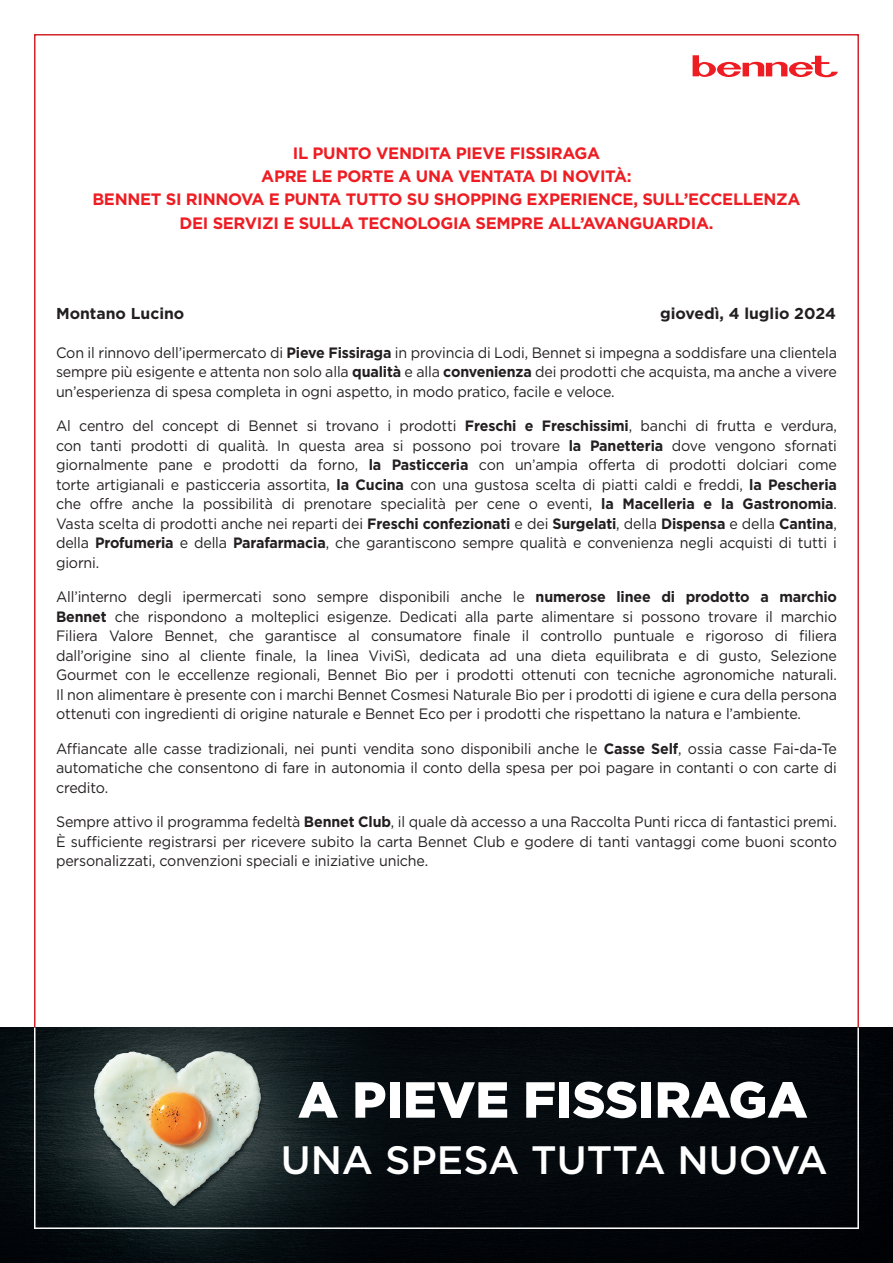
<style>
.page{position:relative;width:893px;height:1263px;background:#fff}
.page>*{position:absolute;margin:0;border:0;box-sizing:border-box;transform-origin:0 0}
.t1{font:900 50.7px "Gotham";color:#fff}
.t2{font:500 39.6px "Gotham";color:#fff}
.t3{font:700 16.5px/23.2px "Gotham";letter-spacing:-.02em;color:#ee1d23;text-align:center}
.t4{font:700 15.75px "Gotham";color:#231f20}
.t5{font:15px/19.5px "Gotham";letter-spacing:-.01em;color:#231f20;text-align:justify;scale:.95 1}
.s1{font-weight:700}
</style>
<div class="page">
<img style="left:0;top:1027px;width:893px;height:236px">
<hr style="left:34px;top:1027px;width:2px;height:202px;background:#fff">
<hr style="left:857px;top:1027px;width:2px;height:202px;background:#fff">
<hr style="left:34px;top:1227px;width:825px;height:2px;background:#fff">
<svg style="left:693px;top:55px;width:145px;height:22px"></svg>
<p class="t3" style="left:92px;top:141px;width:710px">IL PUNTO VENDITA PIEVE FISSIRAGA<br>APRE LE PORTE A UNA VENTATA DI NOVITÀ:<br>BENNET SI RINNOVA E PUNTA TUTTO SU SHOPPING EXPERIENCE, SULL’ECCELLENZA DEI SERVIZI E SULLA TECNOLOGIA SEMPRE ALL’AVANGUARDIA.</p>
<p class="t4" style="left:56px;top:303px;width:130px">Montano Lucino</p>
<p class="t4" style="left:660px;top:303px;width:177px">giovedì, 4 luglio 2024</p>
<p class="t5" style="left:56px;top:342px;width:824px">Con il rinnovo dell’ipermercato di <span class="s1">Pieve Fissiraga</span> in provincia di Lodi, Bennet si impegna a soddisfare una clientela sempre più esigente e attenta non solo alla <span class="s1">qualità</span> e alla <span class="s1">convenienza</span> dei prodotti che acquista, ma anche a vivere un’esperienza di spesa completa in ogni aspetto, in modo pratico, facile e veloce.</p>
<p class="t5" style="left:56px;top:416px;width:824px">Al centro del concept di Bennet si trovano i prodotti <span class="s1">Freschi e Freschissimi</span>, banchi di frutta e verdura, con tanti prodotti di qualità. In questa area si possono poi trovare <span class="s1">la Panetteria</span> dove vengono sfornati giornalmente pane e prodotti da forno, <span class="s1">la Pasticceria</span> con un’ampia offerta di prodotti dolciari come torte artigianali e pasticceria assortita, <span class="s1">la Cucina</span> con una gustosa scelta di piatti caldi e freddi, <span class="s1">la Pescheria </span>che offre anche la possibilità di prenotare specialità per cene o eventi, <span class="s1">la Macelleria e la Gastronomia</span>.<br>Vasta scelta di prodotti anche nei reparti dei <span class="s1">Freschi confezionati</span> e dei <span class="s1">Surgelati</span>, della <span class="s1">Dispensa</span> e della <span class="s1">Cantina</span>, della <span class="s1">Profumeria</span> e della <span class="s1">Parafarmacia</span>, che garantiscono sempre qualità e convenienza negli acquisti di tutti i giorni.</p>
<p class="t5" style="left:56px;top:587px;width:824px">All’interno degli ipermercati sono sempre disponibili anche le <span class="s1">numerose linee di prodotto a marchio Bennet</span> che rispondono a molteplici esigenze. Dedicati alla parte alimentare si possono trovare il marchio Filiera Valore Bennet, che garantisce al consumatore finale il controllo puntuale e rigoroso di filiera dall’origine sino al cliente finale, la linea ViviSì, dedicata ad una dieta equilibrata e di gusto, Selezione Gourmet con le eccellenze regionali, Bennet Bio per i prodotti ottenuti con tecniche agronomiche naturali.<br>Il non alimentare è presente con i marchi Bennet Cosmesi Naturale Bio per i prodotti di igiene e cura della persona ottenuti con ingredienti di origine naturale e Bennet Eco per i prodotti che rispettano la natura e l’ambiente.</p>
<p class="t5" style="left:56px;top:738px;width:824px">Affiancate alle casse tradizionali, nei punti vendita sono disponibili anche le <span class="s1">Casse Self</span>, ossia casse Fai-da-Te automatiche che consentono di fare in autonomia il conto della spesa per poi pagare in contanti o con carte di credito.</p>
<p class="t5" style="left:56px;top:812px;width:823px">Sempre attivo il programma fedeltà <span class="s1">Bennet Club</span>, il quale dà accesso a una Raccolta Punti ricca di fantastici premi.<br>È sufficiente registrarsi per ricevere subito la carta Bennet Club e godere di tanti vantaggi come buoni sconto personalizzati, convenzioni speciali e iniziative uniche.</p>
<h1 class="t1" style="left:298px;top:1065px;width:511px">A PIEVE FISSIRAGA</h1>
<h2 class="t2" style="left:281px;top:1134px;width:548px">UNA SPESA TUTTA NUOVA</h2>
</div>
